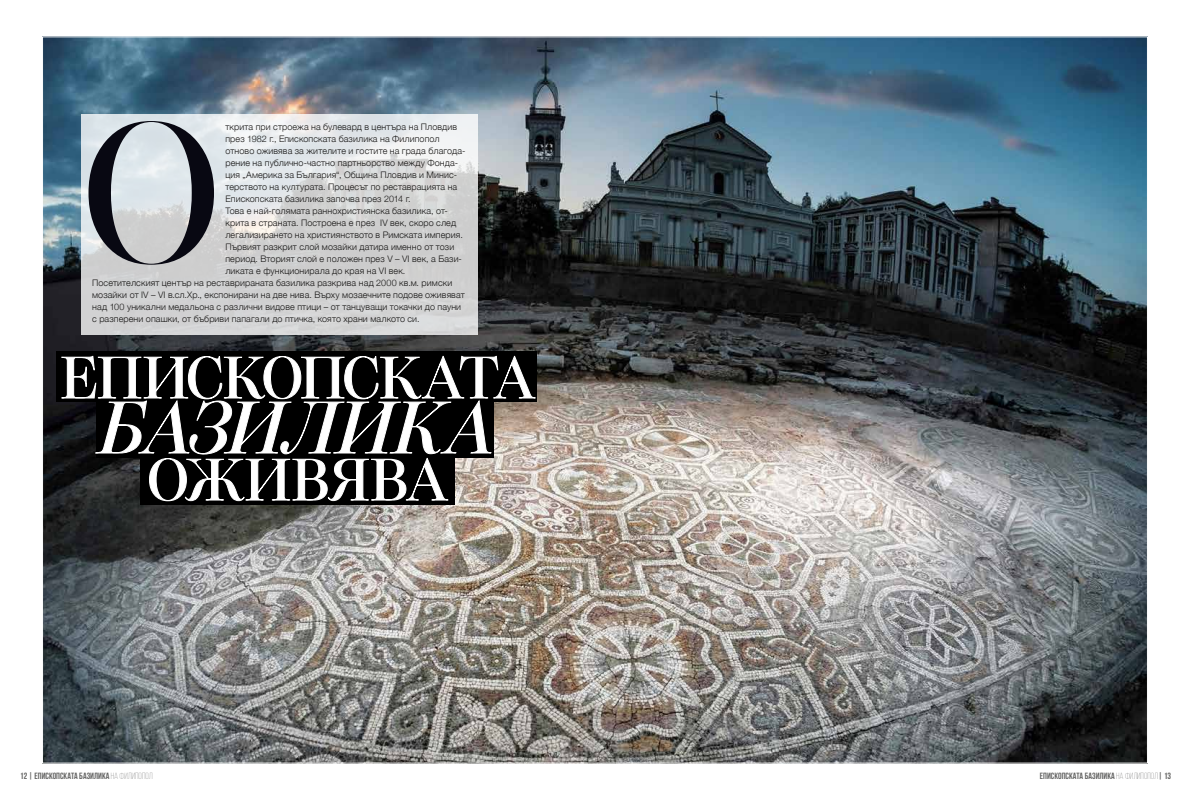
<style>
.page{position:relative;width:1191px;height:800px;background:#fff}
.page>*{position:absolute;margin:0;border:0;box-sizing:border-box;transform-origin:0 0}
.t1{font:500 191.9px "Vogue Highline Serif";color:#080812}
.t2{font:italic 500 70.4px "Vogue Highline Serif";letter-spacing:-.03em;color:#fff}
.t3{font:500 56.4px "Vogue Highline Serif";letter-spacing:-.04em;color:#fff}
.t4{font:500 56.4px "Vogue Highline Serif";letter-spacing:-.02em;color:#fff}
.t5{font:300 9px "Helvetica Neue";letter-spacing:.01em;color:#181716}
.t6{font:700 9px "Bebas Neue";color:#626261}
.s1{font-weight:300}
</style>
<div class="page">
<img style="left:44px;top:38px;width:1102px;height:723px">
<svg style="left:81px;top:114px;width:396px;height:220px;background:#d8dadb"></svg>
<div style="left:57px;top:351px;width:480px;height:51px;background:#000"></div>
<svg style="left:140px;top:500px;width:315px;height:4px"></svg>
<svg style="left:62px;top:356px;width:473px;height:144px"></svg>
<h1 class="t1" style="left:81px;top:75px;width:142px">О</h1>
<p class="t5" style="left:225px;top:119px;width:233px">ткрита при строежа на булевард в центъра на Пловдив</p>
<p class="t5" style="left:225px;top:131px;width:216px">през 1982 г., Епископската базилика на Филипопол</p>
<p class="t5" style="left:225px;top:143px;width:241px">отново оживява за жителите и гостите на града благода-</p>
<p class="t5" style="left:225px;top:155px;width:234px">рение на публично-частно партньорство между Фонда-</p>
<p class="t5" style="left:225px;top:167px;width:233px">ция „Америка за България“, Община Пловдив и Минис-</p>
<p class="t5" style="left:225px;top:179px;width:233px">терството на културата. Процесът по реставрацията на</p>
<p class="t5" style="left:225px;top:191px;width:187px">Епископската базилика започва през 2014 г.</p>
<p class="t5" style="left:225px;top:203px;width:224px">Това е най-голямата раннохристиянска базилика, от-</p>
<p class="t5" style="left:225px;top:215px;width:232px">крита в страната. Построена е през IV век, скоро след</p>
<p class="t5" style="left:225px;top:227px;width:239px">легализирането на християнството в Римската империя.</p>
<p class="t5" style="left:225px;top:239px;width:230px">Първият разкрит слой мозайки датира именно от този</p>
<p class="t5" style="left:225px;top:251px;width:238px">период. Вторият слой е положен през V – VI век, а Бази-</p>
<p class="t5" style="left:225px;top:263px;width:181px">ликата е функционирала до края на VI век.</p>
<p class="t5" style="left:92px;top:275px;width:362px">Посетителският център на реставрираната базилика разкрива над 2000 кв.м. римски</p>
<p class="t5" style="left:92px;top:287px;width:374px">мозайки от IV – VI в.сл.Хр., експонирани на две нива. Върху мозаечните подове оживяват</p>
<p class="t5" style="left:92px;top:299px;width:370px">над 100 уникални медальона с различни видове птици – от танцуващи токачки до пауни</p>
<p class="t5" style="left:92px;top:311px;width:329px">с разперени опашки, от бъбриви папагали до птичка, която храни малкото си.</p>
<h3 class="t3" style="left:60px;top:343px;width:477px">ЕПИСКОПСКАТА</h3>
<h2 class="t2" style="left:100px;top:384px;width:396px">БАЗИЛИКА</h2>
<h3 class="t4" style="left:147px;top:445px;width:302px">ОЖИВЯВА</h3>
<p class="t6" style="left:20px;top:770px;width:134px">12 | епископската базилика <span class="s1">на филипопол</span></p>
<p class="t6" style="left:1040px;top:770px;width:133px">епископската базилика <span class="s1">на филипопол</span>| 13</p>
</div>
